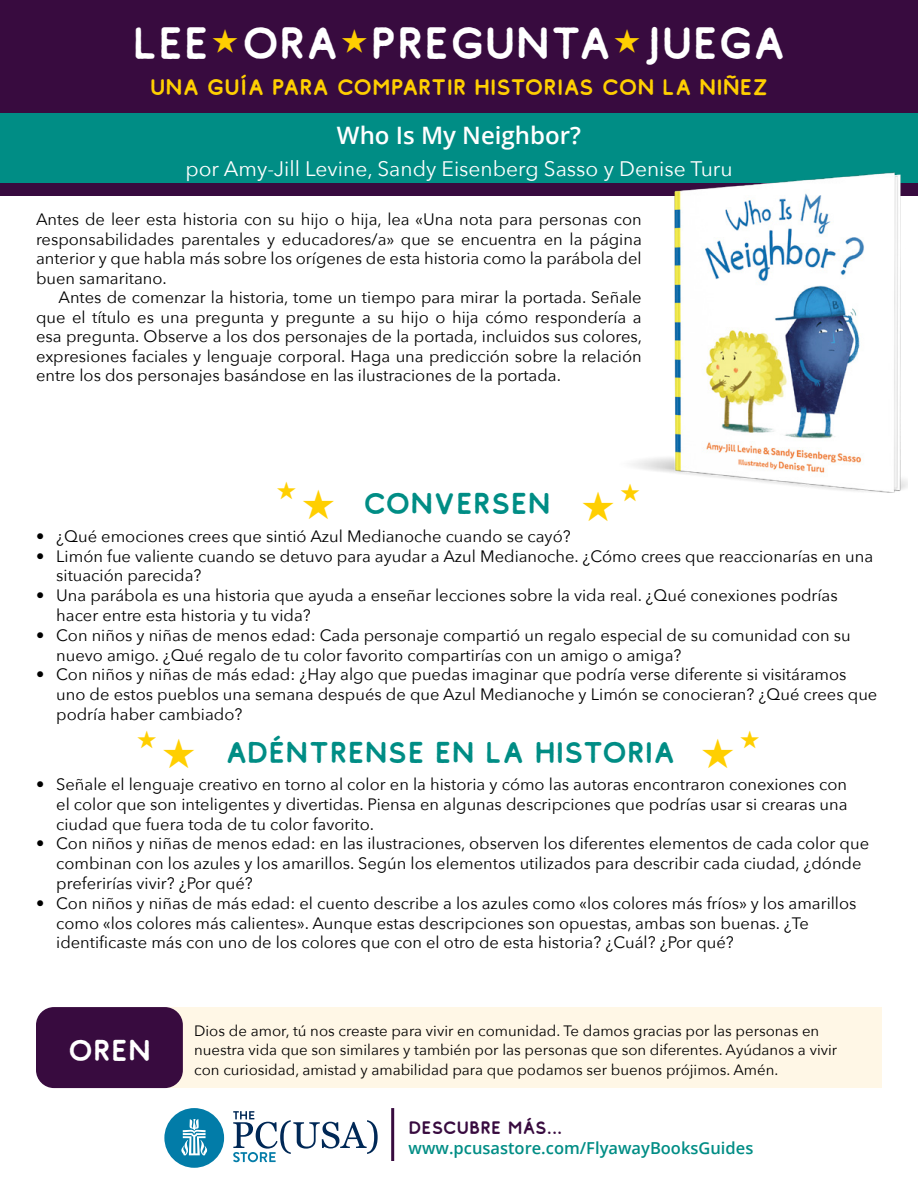
<style>
.page{position:relative;width:918px;height:1188px;background:#fff}
.page>*{position:absolute;margin:0;border:0;box-sizing:border-box;transform-origin:0 0}
.t1{font:45px "Comodo Vintage";color:#fff}
.t2{font:30px "Comodo Vintage";color:#008d85}
.t3{font:30px "Comodo Vintage";color:#fff}
.t4{font:600 24px "Open Sans";color:#fff}
.t5{font:22.5px "Comodo Vintage";letter-spacing:-.015em;color:#ffcf01}
.t6{font:21px "Avenir Next";color:#fff}
.t7{font:18px "Comodo Vintage";letter-spacing:-.01em;color:#380b3f}
.t8{font:16.5px/19.8px "Avenir Next";color:#000}
.t9{font:600 16.5px "Open Sans";color:#008d85}
.t10{font:15px/19.5px "Avenir Next";color:#000}
</style>
<div class="page">
<div style="left:0;top:0;width:918px;height:195px;background:#380b3f"></div>
<div style="left:0;top:114px;width:918px;height:69px;background:#008d85"></div>
<img style="left:619px;top:172px;width:289px;height:321px">
<div style="left:122px;top:1007px;width:760px;height:81px;background:#fff7e6"></div>
<div style="left:36px;top:1007px;width:147px;height:81px;background:#380b3f;border-radius:18px"></div>
<div style="left:164px;top:1108px;width:60px;height:60px;background:#027ca8;border-radius:50%"></div>
<svg style="left:181px;top:1119px;width:26px;height:36px"></svg>
<svg style="left:233px;top:1111px;width:145px;height:51px"></svg>
<hr style="left:391px;top:1108px;width:3px;height:53px;background:#380b3f">
<svg style="left:621px;top:483px;width:18px;height:10px"></svg>
<h1 class="t1" style="left:132px;top:13px;width:655px">LEE ORA PREGUNTA JUEGA</h1>
<h3 class="t5" style="left:150px;top:72px;width:620px">UNA GUÍA PARA COMPARTIR HISTORIAS CON LA NIÑEZ</h3>
<h3 class="t4" style="left:337px;top:119px;width:246px">Who Is My Neighbor?</h3>
<p class="t6" style="left:185px;top:151px;width:549px">por Amy-Jill Levine, Sandy Eisenberg Sasso y Denise Turu</p>
<p class="t8" style="left:36px;top:209px;width:607px;text-align:justify">Antes de leer esta historia con su hijo o hija, lea «Una nota para personas con responsabilidades parentales y educadores/a» que se encuentra en la página anterior y que habla más sobre los orígenes de esta historia como la parábola del buen samaritano.</p>
<p class="t8" style="left:36px;top:287px;width:608px;text-align:justify;text-indent:23px">Antes de comenzar la historia, tome un tiempo para mirar la portada. Señale que el título es una pregunta y pregunte a su hijo o hija cómo respondería a esa pregunta. Observe a los dos personajes de la portada, incluidos sus colores, expresiones faciales y lenguaje corporal. Haga una predicción sobre la relación entre los dos personajes basándose en las ilustraciones de la portada.</p>
<h2 class="t2" style="left:363px;top:484px;width:189px">CONVERSEN</h2>
<p class="t8" style="left:36px;top:525px;width:536px">• ¿Qué emociones crees que sintió Azul Medianoche cuando se cayó?</p>
<p class="t8" style="left:56px;top:545px;width:818px;text-indent:-20px">• Limón fue valiente cuando se detuvo para ayudar a Azul Medianoche. ¿Cómo crees que reaccionarías en una situación parecida?</p>
<p class="t8" style="left:56px;top:585px;width:783px;text-indent:-20px">• Una parábola es una historia que ayuda a enseñar lecciones sobre la vida real. ¿Qué conexiones podrías hacer entre esta historia y tu vida?</p>
<p class="t8" style="left:56px;top:624px;width:796px;text-indent:-20px">• Con niños y niñas de menos edad: Cada personaje compartió un regalo especial de su comunidad con su nuevo amigo. ¿Qué regalo de tu color favorito compartirías con un amigo o amiga?</p>
<p class="t8" style="left:56px;top:664px;width:823px;text-indent:-20px">• Con niños y niñas de más edad: ¿Hay algo que puedas imaginar que podría verse diferente si visitáramos uno de estos pueblos una semana después de que Azul Medianoche y Limón se conocieran? ¿Qué crees que podría haber cambiado?</p>
<h2 class="t2" style="left:225px;top:732px;width:452px">ADÉNTRENSE EN LA HISTORIA</h2>
<p class="t8" style="left:56px;top:774px;width:793px;text-align:justify;text-indent:-20px">• Señale el lenguaje creativo en torno al color en la historia y cómo las autoras encontraron conexiones con el color que son inteligentes y divertidas. Piensa en algunas descripciones que podrías usar si crearas una ciudad que fuera toda de tu color favorito.</p>
<p class="t8" style="left:56px;top:833px;width:814px;text-indent:-20px">• Con niños y niñas de menos edad: en las ilustraciones, observen los diferentes elementos de cada color que combinan con los azules y los amarillos. Según los elementos utilizados para describir cada ciudad, ¿dónde preferirías vivir? ¿Por qué?</p>
<p class="t8" style="left:56px;top:892px;width:802px;text-indent:-20px">• Con niños y niñas de más edad: el cuento describe a los azules como «los colores más fríos» y los amarillos como «los colores más calientes». Aunque estas descripciones son opuestas, ambas son buenas. ¿Te identificaste más con uno de los colores que con el otro de esta historia? ¿Cuál? ¿Por qué?</p>
<h2 class="t3" style="left:68px;top:1030px;width:85px">OREN</h2>
<p class="t10" style="left:194px;top:1020px;width:645px">Dios de amor, tú nos creaste para vivir en comunidad. Te damos gracias por las personas en nuestra vida que son similares y también por las personas que son diferentes. Ayúdanos a vivir con curiosidad, amistad y amabilidad para que podamos ser buenos prójimos. Amén.</p>
<p class="t7" style="left:409px;top:1116px;width:155px">DESCUBRE MÁS...</p>
<p class="t9" style="left:409px;top:1136px;width:346px">www.pcusastore.com/FlyawayBooksGuides</p>
</div>
